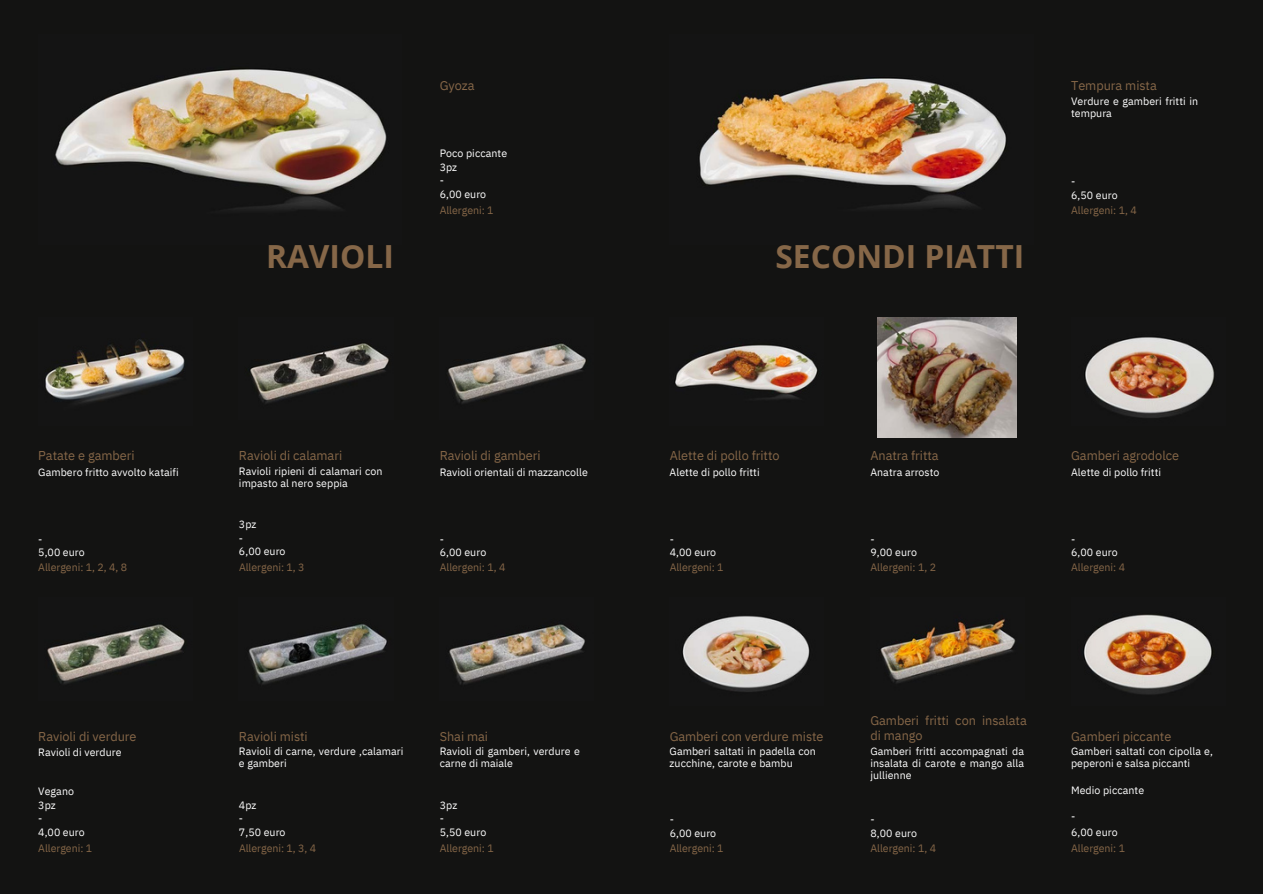
<style>
.page{position:relative;width:1263px;height:894px;background:#fff}
.page>*{position:absolute;margin:0;border:0;box-sizing:border-box;transform-origin:0 0}
.t1{font:700 31.8px "Open Sans";color:#866748}
.t2{font:12.75px/15.1px "IBM Plex Sans";letter-spacing:-.005em;color:#866748}
.t3{font:10.65px/12px "IBM Plex Sans";letter-spacing:.005em;color:#fff}
.t4{font:10.65px "IBM Plex Sans";letter-spacing:-.005em;color:#866748}
</style>
<div class="page">
<div style="left:0;top:0;width:1263px;height:893px;background:#131312"></div>
<img style="left:250px;top:343px;width:139px;height:61px">
<img style="left:448px;top:343px;width:138px;height:61px">
<img style="left:249px;top:624px;width:138px;height:61px">
<img style="left:449px;top:624px;width:136px;height:61px">
<img style="left:55px;top:68px;width:332px;height:142px">
<img style="left:45px;top:339px;width:140px;height:65px">
<img style="left:47px;top:624px;width:138px;height:60px">
<img style="left:674px;top:345px;width:144px;height:55px">
<img style="left:877px;top:317px;width:140px;height:121px">
<img style="left:1084px;top:337px;width:131px;height:81px">
<img style="left:682px;top:615px;width:128px;height:77px">
<img style="left:880px;top:619px;width:136px;height:65px">
<img style="left:1083px;top:614px;width:130px;height:81px">
<img style="left:699px;top:77px;width:307px;height:132px">
<p class="t2" style="left:440px;top:78px;width:36px">Gyoza</p>
<h2 class="t3" style="left:440px;top:146px;width:69px;line-height:13.5px">Poco piccante<br>3pz</h2>
<p class="t3" style="left:440px;top:174px;width:6px">-</p>
<p class="t3" style="left:440px;top:188px;width:48px">6,00 euro</p>
<p class="t4" style="left:440px;top:203px;width:55px">Allergeni: 1</p>
<p class="t1" style="left:266px;top:234px;width:129px">RAVIOLI</p>
<h2 class="t1" style="left:775px;top:234px;width:250px">SECONDI PIATTI</h2>
<p class="t2" style="left:1071px;top:78px;width:87px">Tempura mista</p>
<p class="t3" style="left:1071px;top:95px;width:129px">Verdure e gamberi fritti in tempura</p>
<p class="t3" style="left:1071px;top:175px;width:6px">-</p>
<p class="t3" style="left:1071px;top:189px;width:48px">6,50 euro</p>
<p class="t4" style="left:1071px;top:203px;width:67px">Allergeni: 1, 4</p>
<p class="t2" style="left:38px;top:447px;width:98px">Patate e gamberi</p>
<h2 class="t2" style="left:239px;top:447px;width:105px">Ravioli di calamari</h2>
<p class="t2" style="left:440px;top:447px;width:102px">Ravioli di gamberi</p>
<p class="t2" style="left:670px;top:447px;width:111px">Alette di pollo fritto</p>
<h2 class="t2" style="left:870px;top:447px;width:70px">Anatra fritta</h2>
<p class="t2" style="left:1071px;top:447px;width:110px">Gamberi agrodolce</p>
<p class="t3" style="left:38px;top:465px;width:142px">Gambero fritto avvolto kataifi</p>
<p class="t3" style="left:239px;top:465px;width:145px">Ravioli ripieni di calamari con impasto al nero seppia</p>
<p class="t3" style="left:440px;top:465px;width:150px">Ravioli orientali di mazzancolle</p>
<p class="t3" style="left:670px;top:465px;width:92px">Alette di pollo fritti</p>
<h2 class="t3" style="left:870px;top:465px;width:71px">Anatra arrosto</h2>
<p class="t3" style="left:1071px;top:465px;width:92px">Alette di pollo fritti</p>
<p class="t3" style="left:38px;top:532px;width:6px">-</p>
<p class="t3" style="left:38px;top:546px;width:48px">5,00 euro</p>
<p class="t3" style="left:239px;top:518px;width:19px">3pz</p>
<p class="t3" style="left:239px;top:531px;width:6px">-</p>
<p class="t3" style="left:239px;top:545px;width:48px">6,00 euro</p>
<p class="t3" style="left:440px;top:532px;width:6px">-</p>
<p class="t3" style="left:440px;top:546px;width:48px">6,00 euro</p>
<p class="t3" style="left:670px;top:532px;width:6px">-</p>
<p class="t3" style="left:670px;top:546px;width:48px">4,00 euro</p>
<p class="t3" style="left:870px;top:532px;width:6px">-</p>
<h2 class="t3" style="left:870px;top:546px;width:48px">9,00 euro</h2>
<p class="t3" style="left:1071px;top:532px;width:6px">-</p>
<p class="t3" style="left:1071px;top:546px;width:48px">6,00 euro</p>
<p class="t4" style="left:38px;top:560px;width:90px">Allergeni: 1, 2, 4, 8</p>
<h2 class="t4" style="left:239px;top:560px;width:67px">Allergeni: 1, 3</h2>
<p class="t4" style="left:440px;top:560px;width:67px">Allergeni: 1, 4</p>
<p class="t4" style="left:670px;top:560px;width:55px">Allergeni: 1</p>
<p class="t4" style="left:870px;top:560px;width:67px">Allergeni: 1, 2</p>
<p class="t4" style="left:1071px;top:560px;width:55px">Allergeni: 4</p>
<p class="t2" style="left:38px;top:728px;width:100px">Ravioli di verdure</p>
<p class="t2" style="left:239px;top:728px;width:70px">Ravioli misti</p>
<p class="t2" style="left:440px;top:728px;width:50px">Shai mai</p>
<p class="t2" style="left:670px;top:728px;width:155px">Gamberi con verdure miste</p>
<p class="t2" style="left:870px;top:712px;width:158px">Gamberi fritti con insalata di mango</p>
<p class="t2" style="left:1071px;top:728px;width:102px">Gamberi piccante</p>
<h2 class="t3" style="left:38px;top:745px;width:85px">Ravioli di verdure</h2>
<p class="t3" style="left:38px;top:784px;width:37px;line-height:13.5px">Vegano<br>3pz</p>
<p class="t3" style="left:38px;top:811px;width:6px">-</p>
<p class="t3" style="left:38px;top:825px;width:48px">4,00 euro</p>
<p class="t3" style="left:239px;top:745px;width:166px">Ravioli di carne, verdure ,calamari e gamberi</p>
<p class="t3" style="left:239px;top:798px;width:19px">4pz</p>
<h2 class="t3" style="left:239px;top:812px;width:6px">-</h2>
<p class="t3" style="left:239px;top:825px;width:48px">7,50 euro</p>
<h2 class="t3" style="left:440px;top:745px;width:142px">Ravioli di gamberi, verdure e carne di maiale</h2>
<p class="t3" style="left:440px;top:798px;width:19px">3pz</p>
<h1 class="t3" style="left:440px;top:812px;width:6px">-</h1>
<p class="t3" style="left:440px;top:825px;width:48px">5,50 euro</p>
<p class="t3" style="left:670px;top:745px;width:148px">Gamberi saltati in padella con zucchine, carote e bambu</p>
<p class="t3" style="left:670px;top:812px;width:6px">-</p>
<p class="t3" style="left:670px;top:826px;width:48px">6,00 euro</p>
<p class="t3" style="left:870px;top:745px;width:155px;text-align:justify">Gamberi fritti accompagnati da insalata di carote e mango alla jullienne</p>
<p class="t3" style="left:870px;top:812px;width:6px">-</p>
<p class="t3" style="left:870px;top:826px;width:48px">8,00 euro</p>
<h2 class="t3" style="left:1071px;top:745px;width:143px">Gamberi saltati con cipolla e, peperoni e salsa piccanti</h2>
<p class="t3" style="left:1071px;top:783px;width:75px">Medio piccante</p>
<p class="t3" style="left:1071px;top:809px;width:6px">-</p>
<p class="t3" style="left:1071px;top:825px;width:48px">6,00 euro</p>
<p class="t4" style="left:38px;top:840px;width:55px">Allergeni: 1</p>
<p class="t4" style="left:239px;top:840px;width:79px">Allergeni: 1, 3, 4</p>
<p class="t4" style="left:440px;top:840px;width:55px">Allergeni: 1</p>
<h2 class="t4" style="left:670px;top:840px;width:55px">Allergeni: 1</h2>
<p class="t4" style="left:870px;top:840px;width:67px">Allergeni: 1, 4</p>
<p class="t4" style="left:1071px;top:840px;width:55px">Allergeni: 1</p>
</div>
